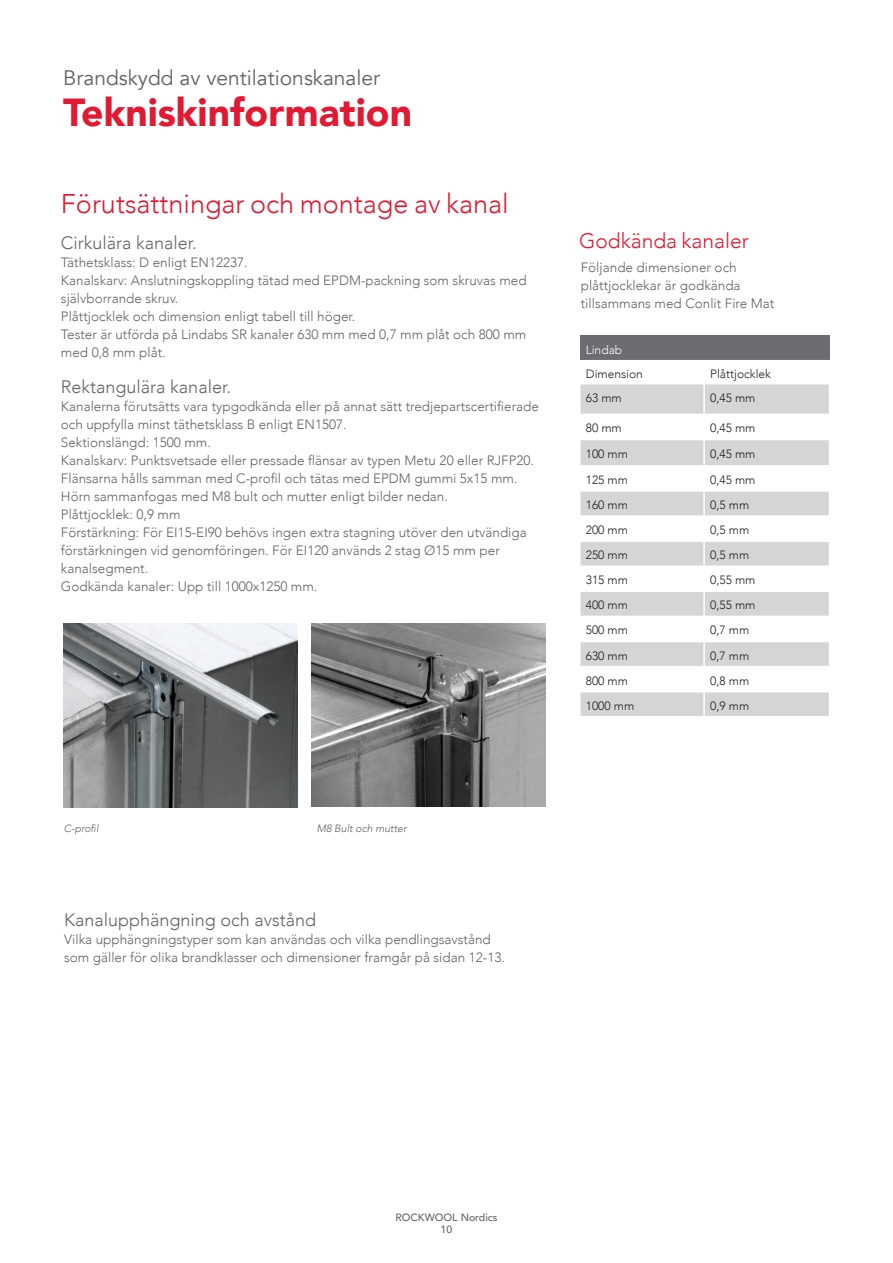
<style>
.page{position:relative;width:893px;height:1263px;background:#fff}
.page>*{position:absolute;margin:0;border:0;box-sizing:border-box;transform-origin:0 0}
.Body_copy_10_pkt{font:900 39px "Avenir";color:#e21931}
.Body_für_Kästchen{font:300 27px "Avenir";color:#e21931}
.Body_copy_10_pkt-2{font:21px "Avenir";color:#636366}
.Body_für_Kästchen-2{font:300 21px "Avenir";color:#e21931}
.Body_copy_10_pkt-3{font:300 18px "Avenir";color:#626467}
.Body_copy_10_pkt-4{font:300 13.5px/18px "Avenir";color:#626467}
.Body_copy_10_pkt-5{font:300 13.5px/18px "Avenir";color:#636366}
.t1{font:300 12px "Avenir";color:#231f20}
.t2{font:300 12px "Avenir";color:#fff}
.t3{font:italic 300 10.5px "Avenir";color:#636366}
.t4{font:500 10.5px "Avenir";color:#636366}
</style>
<div class="page">
<img style="left:64px;top:623px;width:233px;height:185px">
<img style="left:312px;top:623px;width:234px;height:184px">
<div style="left:580px;top:336px;width:249px;height:24px;background:#6c6d70"></div>
<svg style="left:580px;top:384px;width:249px;height:332px"></svg>
<p class="Body_copy_10_pkt-2" style="left:63px;top:65px;width:318px">Brandskydd av ventilationskanaler</p>
<p class="Body_copy_10_pkt" style="left:63px;top:79px;width:350px">Tekniskinformation</p>
<p class="Body_für_Kästchen" style="left:61px;top:188px;width:449px">Förutsättningar och montage av kanal</p>
<p class="Body_copy_10_pkt-3" style="left:61px;top:232px;width:138px">Cirkulära kanaler.</p>
<p class="Body_copy_10_pkt-4" style="left:61px;top:253px;width:188px">Täthetsklass: D enligt EN12237.</p>
<p class="Body_copy_10_pkt-4" style="left:61px;top:271px;width:467px">Kanalskarv: Anslutningskoppling tätad med EPDM-packning som skruvas med självborrande skruv.</p>
<p class="Body_copy_10_pkt-4" style="left:61px;top:307px;width:296px">Plåttjocklek och dimension enligt tabell till höger.</p>
<p class="Body_copy_10_pkt-4" style="left:61px;top:325px;width:467px">Tester är utförda på Lindabs SR kanaler 630 mm med 0,7 mm plåt och 800 mm med 0,8 mm plåt.</p>
<p class="Body_copy_10_pkt-3" style="left:61px;top:376px;width:172px">Rektangulära kanaler.</p>
<p class="Body_copy_10_pkt-4" style="left:61px;top:397px;width:479px">Kanalerna förutsätts vara typgodkända eller på annat sätt tredjepartscertifierade och uppfylla minst täthetsklass B enligt EN1507.</p>
<p class="Body_copy_10_pkt-4" style="left:61px;top:433px;width:151px">Sektionslängd: 1500 mm.</p>
<p class="Body_copy_10_pkt-4" style="left:61px;top:451px;width:475px">Kanalskarv: Punktsvetsade eller pressade flänsar av typen Metu 20 eller RJFP20.<br>Flänsarna hålls samman med C-profil och tätas med EPDM gummi 5x15 mm.<br>Hörn sammanfogas med M8 bult och mutter enligt bilder nedan.</p>
<p class="Body_copy_10_pkt-4" style="left:61px;top:505px;width:121px">Plåttjocklek: 0,9 mm</p>
<p class="Body_copy_10_pkt-4" style="left:61px;top:523px;width:467px">Förstärkning: För EI15-EI90 behövs ingen extra stagning utöver den utvändiga förstärkningen vid genomföringen. För EI120 används 2 stag Ø15 mm per kanalsegment.</p>
<p class="Body_copy_10_pkt-4" style="left:61px;top:577px;width:258px">Godkända kanaler: Upp till 1000x1250 mm.</p>
<p class="Body_für_Kästchen-2" style="left:579px;top:228px;width:171px">Godkända kanaler</p>
<p class="Body_copy_10_pkt-5" style="left:581px;top:258px;width:195px">Följande dimensioner och plåttjocklekar är godkända tillsammans med Conlit Fire Mat</p>
<p class="t2" style="left:586px;top:343px;width:38px">Lindab</p>
<p class="t1" style="left:586px;top:367px;width:59px">Dimension</p>
<p class="t1" style="left:710px;top:367px;width:62px">Plåttjocklek</p>
<p class="t1" style="left:586px;top:391px;width:38px">63 mm</p>
<p class="t1" style="left:710px;top:391px;width:47px">0,45 mm</p>
<p class="t1" style="left:586px;top:421px;width:38px">80 mm</p>
<p class="t1" style="left:710px;top:421px;width:47px">0,45 mm</p>
<p class="t1" style="left:586px;top:446px;width:44px">100 mm</p>
<p class="t1" style="left:710px;top:446px;width:47px">0,45 mm</p>
<p class="t1" style="left:586px;top:473px;width:44px">125 mm</p>
<p class="t1" style="left:710px;top:473px;width:47px">0,45 mm</p>
<p class="t1" style="left:586px;top:498px;width:44px">160 mm</p>
<p class="t1" style="left:710px;top:498px;width:41px">0,5 mm</p>
<p class="t1" style="left:586px;top:523px;width:44px">200 mm</p>
<p class="t1" style="left:710px;top:523px;width:41px">0,5 mm</p>
<p class="t1" style="left:586px;top:548px;width:44px">250 mm</p>
<p class="t1" style="left:710px;top:548px;width:41px">0,5 mm</p>
<p class="t1" style="left:586px;top:573px;width:44px">315 mm</p>
<p class="t1" style="left:710px;top:573px;width:47px">0,55 mm</p>
<p class="t1" style="left:586px;top:598px;width:44px">400 mm</p>
<p class="t1" style="left:710px;top:598px;width:47px">0,55 mm</p>
<p class="t1" style="left:586px;top:623px;width:44px">500 mm</p>
<p class="t1" style="left:710px;top:623px;width:41px">0,7 mm</p>
<p class="t1" style="left:586px;top:648px;width:44px">630 mm</p>
<p class="t1" style="left:710px;top:648px;width:41px">0,7 mm</p>
<p class="t1" style="left:586px;top:673px;width:44px">800 mm</p>
<p class="t1" style="left:710px;top:673px;width:41px">0,8 mm</p>
<p class="t1" style="left:586px;top:698px;width:50px">1000 mm</p>
<p class="t1" style="left:710px;top:698px;width:41px">0,9 mm</p>
<p class="t3" style="left:64px;top:822px;width:36px">C-profil</p>
<p class="t3" style="left:317px;top:822px;width:91px">M8 Bult och mutter</p>
<p class="Body_copy_10_pkt-3" style="left:64px;top:909px;width:254px">Kanalupphängning och avstånd</p>
<p class="Body_copy_10_pkt-4" style="left:64px;top:930px;width:442px">Vilka upphängningstyper som kan användas och vilka pendlingsavstånd som gäller för olika brandklasser och dimensioner framgår på sidan 12-13.</p>
<p class="t4" style="left:395px;top:1208px;width:104px">ROCKWOOL Nordics</p>
<p class="t4" style="left:441px;top:1220px;width:13px">10</p>
</div>
